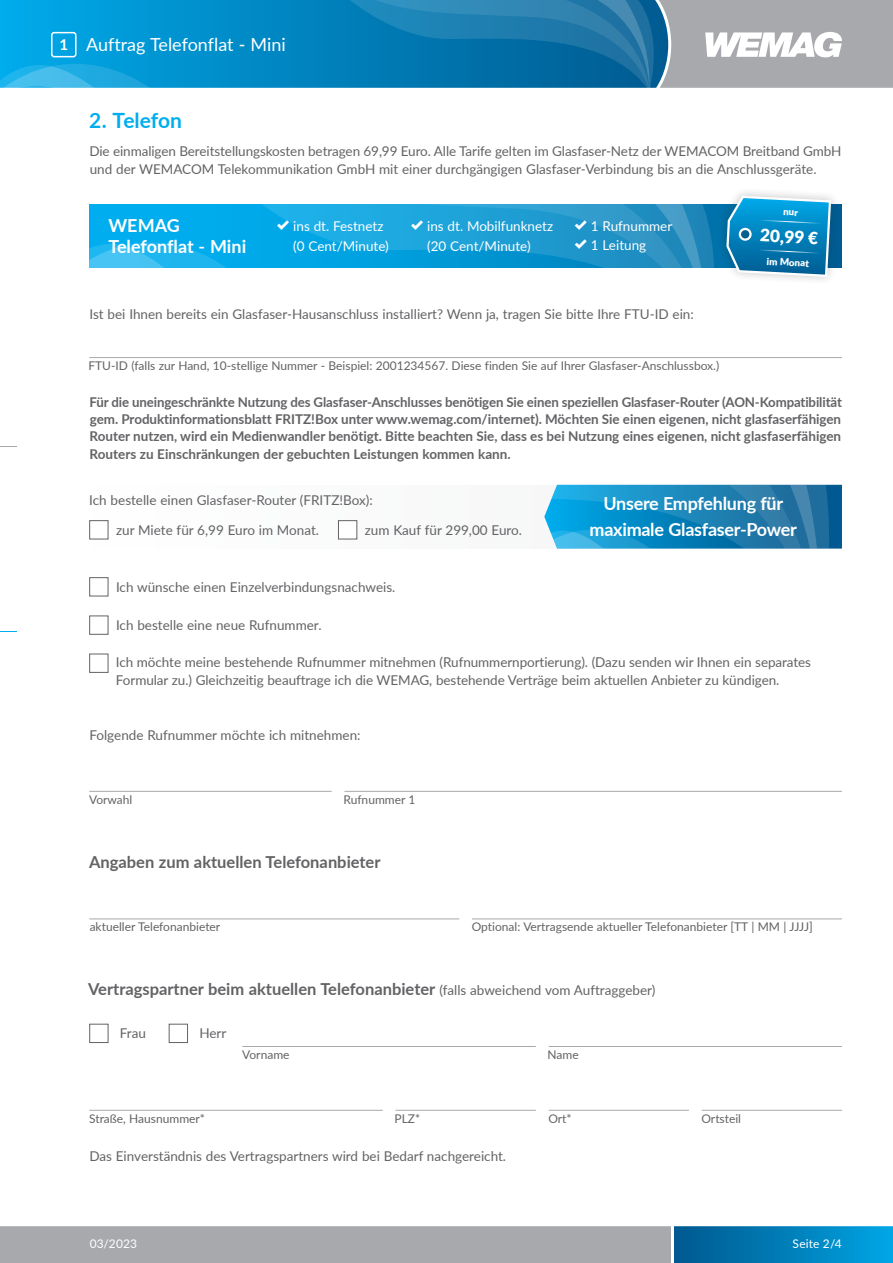
<style>
.page{position:relative;width:893px;height:1263px;background:#fff}
.page>*{position:absolute;margin:0;border:0;box-sizing:border-box;transform-origin:0 0}
.t1{font:700 21px "Lato";letter-spacing:-.005em;color:#00aeef}
.t2{font:700 18px/21.6px "Lato";letter-spacing:-.015em;color:#fff}
.t3{font:18px "Lato";color:#fff}
.t4{font:900 17.25px "Lato";color:#fff}
.t5{font:700 16.5px "Lato";color:#636366}
.t6{font:13.5px/18px "Lato";letter-spacing:-.005em;color:#636366}
.t7{font:700 13.5px/17.2px "Lato";color:#636366;text-align:justify}
.t8{font:13.5px/20.2px "Lato";color:#fff}
.t9{font:12px "Lato";color:#636366}
.t10{font:12px "Lato";letter-spacing:.01em;color:#fff}
.t11{font:900 9.75px "Lato";color:#fff}
.s1{font-weight:700;font-size:15px}
.s2{font-weight:400;font-size:13.5px}
</style>
<div class="page">
<svg style="left:0;top:0;width:335px;height:88px;background:#0093d0"></svg>
<div style="left:674px;top:1225px;width:219px;height:38px;background:linear-gradient(to right,#00588e,#00a5e4)"></div>
<div style="left:0;top:1225px;width:671px;height:38px;background:#a8a9ad"></div>
<div style="left:89px;top:485px;width:753px;height:64px;background:#fbfbfb"></div>
<svg style="left:0;top:64px;width:167px;height:24px;background:#21ace2"></svg>
<svg style="left:544px;top:485px;width:298px;height:64px;background:#1f89bc"></svg>
<hr style="left:0;top:1223px;width:893px;height:3px;background:#fff">
<svg style="left:0;top:446px;width:17px;height:1px"></svg>
<svg style="left:0;top:631px;width:17px;height:1px"></svg>
<div style="left:51px;top:32px;width:26px;height:25px;border:2px solid #fff;border-radius:2px"></div>
<svg style="left:335px;top:0;width:558px;height:88px;background:#528fb0"></svg>
<div style="left:718px;top:187px;width:122px;height:99px;background:#231f20;opacity:.25"></div>
<div style="left:89px;top:577px;width:19px;height:19px;background:#fff;border:1px solid #636366"></div>
<div style="left:89px;top:654px;width:19px;height:19px;background:#fff;border:1px solid #636366"></div>
<div style="left:89px;top:615px;width:19px;height:20px;background:#fff;border:1px solid #636366"></div>
<hr style="left:89px;top:791px;width:243px;height:1px;background:#a8a9ad">
<hr style="left:344px;top:791px;width:498px;height:1px;background:#a8a9ad">
<hr style="left:89px;top:918px;width:370px;height:1px;background:#a8a9ad">
<hr style="left:472px;top:918px;width:370px;height:1px;background:#a8a9ad">
<div style="left:89px;top:1024px;width:19px;height:19px;background:#fff;border:1px solid #636366"></div>
<div style="left:169px;top:1024px;width:19px;height:19px;background:#fff;border:1px solid #636366"></div>
<hr style="left:242px;top:1046px;width:294px;height:1px;background:#a8a9ad">
<hr style="left:549px;top:1046px;width:293px;height:1px;background:#a8a9ad">
<hr style="left:89px;top:1110px;width:294px;height:1px;background:#a8a9ad">
<hr style="left:395px;top:1110px;width:141px;height:1px;background:#a8a9ad">
<hr style="left:549px;top:1110px;width:140px;height:1px;background:#a8a9ad">
<hr style="left:702px;top:1110px;width:140px;height:1px;background:#a8a9ad">
<div style="left:89px;top:520px;width:19px;height:19px;background:#fff;border:1px solid #636366"></div>
<div style="left:338px;top:520px;width:19px;height:19px;background:#fff;border:1px solid #636366"></div>
<hr style="left:89px;top:357px;width:753px;height:1px;background:#a8a9ad">
<svg style="left:89px;top:204px;width:627px;height:64px;background:#15a2da"></svg>
<svg style="left:725px;top:195px;width:107px;height:83px;background:#3197c5"></svg>
<h2 class="t3" style="left:59px;top:32px;width:228px"><span class="s1">1</span> Auftrag Telefonflat - Mini</h2>
<h1 class="t1" style="left:89px;top:104px;width:94px">2. Telefon</h1>
<p class="t6" style="left:89px;top:141px;width:753px">Die einmaligen Bereitstellungskosten betragen 69,99 Euro. Alle Tarife gelten im Glasfaser-Netz der WEMACOM Breitband GmbH und der WEMACOM Telekommunikation GmbH mit einer durchgängigen Glasfaser-Verbindung bis an die Anschlussgeräte.</p>
<h2 class="t2" style="left:108px;top:214px;width:139px">WEMAG<br>Telefonflat - Mini</h2>
<p class="t4" style="left:761px;top:222px;width:60px;rotate:3deg">20,99 €</p>
<p class="t11" style="left:767px;top:254px;width:44px;rotate:3deg">im Monat</p>
<p class="t8" style="left:293px;top:215px;width:97px">ins dt. Festnetz (0 Cent/Minute)</p>
<p class="t8" style="left:591px;top:216px;width:83px;line-height:19.5px">1 Rufnummer<br>1 Leitung</p>
<p class="t8" style="left:427px;top:215px;width:127px">ins dt. Mobilfunknetz (20 Cent/Minute)</p>
<p class="t6" style="left:90px;top:304px;width:606px">Ist bei Ihnen bereits ein Glasfaser-Hausanschluss installiert? Wenn ja, tragen Sie bitte Ihre FTU-ID ein:</p>
<p class="t9" style="left:88px;top:357px;width:632px">FTU-ID (falls zur Hand, 10-stellige Nummer - Beispiel: 2001234567. Diese finden Sie auf Ihrer Glasfaser-Anschlussbox.)</p>
<p class="t7" style="left:90px;top:393px;width:754px">Für die uneingeschränkte Nutzung des Glasfaser-Anschlusses benötigen Sie einen speziellen Glasfaser-Router (AON-Kompatibilität gem. Produktinformationsblatt FRITZ!Box unter www.wemag.com/internet). Möchten Sie einen eigenen, nicht glasfaserfähigen Router nutzen, wird ein Medienwandler benötigt. Bitte beachten Sie, dass es bei Nutzung eines eigenen, nicht glasfaserfähigen Routers zu Einschränkungen der gebuchten Leistungen kommen kann.</p>
<h2 class="t2" style="left:590px;top:490px;width:209px;line-height:25.5px;text-align:center">Unsere Empfehlung für maximale Glasfaser-Power</h2>
<p class="t6" style="left:89px;top:490px;width:285px">Ich bestelle einen Glasfaser-Router (FRITZ!Box):</p>
<p class="t6" style="left:116px;top:520px;width:205px">zur Miete für 6,99 Euro im Monat.</p>
<p class="t6" style="left:365px;top:520px;width:159px">zum Kauf für 299,00 Euro.</p>
<p class="t6" style="left:116px;top:577px;width:281px">Ich wünsche einen Einzelverbindungsnachweis.</p>
<p class="t6" style="left:116px;top:616px;width:207px">Ich bestelle eine neue Rufnummer.</p>
<p class="t6" style="left:116px;top:652px;width:697px">Ich möchte meine bestehende Rufnummer mitnehmen (Rufnummernportierung). (Dazu senden wir Ihnen ein separates<br>Formular zu.) Gleichzeitig beauftrage ich die WEMAG, bestehende Verträge beim aktuellen Anbieter zu kündigen.</p>
<p class="t6" style="left:89px;top:725px;width:273px">Folgende Rufnummer möchte ich mitnehmen:</p>
<p class="t9" style="left:89px;top:791px;width:45px">Vorwahl</p>
<p class="t9" style="left:343px;top:791px;width:74px">Rufnummer 1</p>
<p class="t5" style="left:89px;top:849px;width:293px">Angaben zum aktuellen Telefonanbieter</p>
<p class="t9" style="left:90px;top:918px;width:132px">aktueller Telefonanbieter</p>
<p class="t9" style="left:472px;top:918px;width:342px">Optional: Vertragsende aktueller Telefonanbieter [TT | MM | JJJJ]</p>
<p class="t5" style="left:88px;top:977px;width:569px">Vertragspartner beim aktuellen Telefonanbieter <span class="s2">(falls abweichend vom Auftraggeber)</span></p>
<p class="t6" style="left:120px;top:1024px;width:28px">Frau</p>
<p class="t6" style="left:199px;top:1024px;width:29px">Herr</p>
<p class="t9" style="left:242px;top:1046px;width:49px">Vorname</p>
<p class="t9" style="left:548px;top:1046px;width:33px">Name</p>
<p class="t9" style="left:89px;top:1110px;width:117px">Straße, Hausnummer*</p>
<p class="t9" style="left:395px;top:1110px;width:27px">PLZ*</p>
<p class="t9" style="left:548px;top:1110px;width:25px">Ort*</p>
<p class="t9" style="left:701px;top:1110px;width:41px">Ortsteil</p>
<p class="t6" style="left:89px;top:1146px;width:418px">Das Einverständnis des Vertragspartners wird bei Bedarf nachgereicht.</p>
<p class="t10" style="left:90px;top:1235px;width:49px">03/2023</p>
<p class="t10" style="left:793px;top:1235px;width:51px">Seite 2/4</p>
</div>
